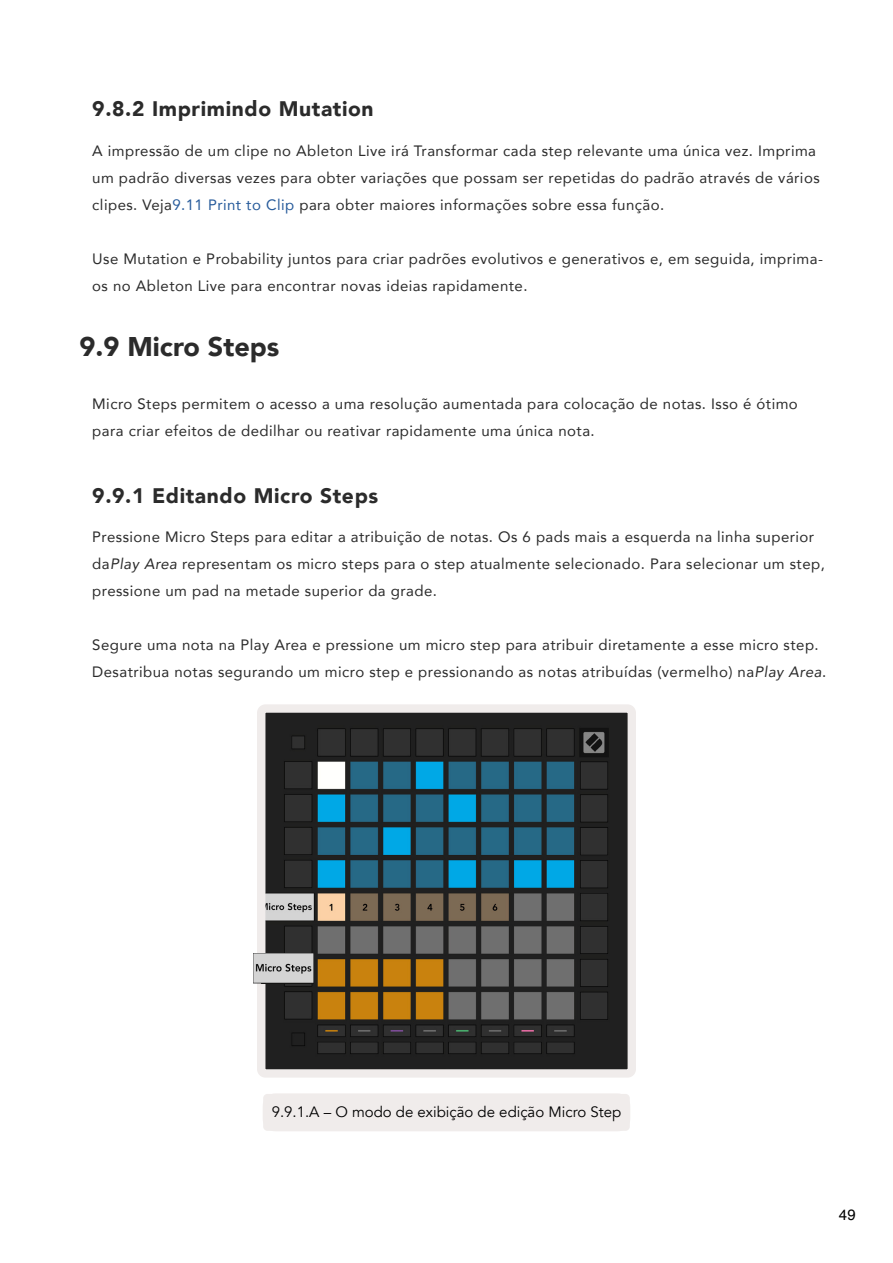
<style>
.page{position:relative;width:893px;height:1263px;background:#fff}
.page>*{position:absolute;margin:0;border:0;box-sizing:border-box;transform-origin:0 0}
.t1{font:900 27px "Avenir";color:#2b2b2b}
.t2{font:900 21px "Avenir";letter-spacing:.03em;color:#2b2b2b}
.t3{font:15px/27px "Avenir";letter-spacing:.03em;color:#2b2b2b}
.t4{font:15px "Avenir";color:#000}
.t5{font:15px "Helvetica";color:#000}
.s1{color:#275b9b}
.s2{font-style:italic}
</style>
<div class="page">
<div style="left:263px;top:1093px;width:367px;height:38px;border:18px solid #f0eceb;border-radius:4px"></div>
<img style="left:266px;top:713px;width:361px;height:355px">
<div style="left:257px;top:704px;width:379px;height:373px;border:8px solid #f0eceb;border-radius:4px"></div>
<img style="left:253px;top:953px;width:61px;height:30px">
<h2 class="t2" style="left:92px;top:91px;width:283px">9.8.2 Imprimindo Mutation</h2>
<p class="t3" style="left:92px;top:137px;width:729px">A impressão de um clipe no Ableton Live irá Transformar cada step relevante uma única vez. Imprima um padrão diversas vezes para obter variações que possam ser repetidas do padrão através de vários clipes. Veja<span class="s1">9.11 Print to Clip</span> para obter maiores informações sobre essa função.</p>
<p class="t3" style="left:92px;top:245px;width:732px">Use Mutation e Probability juntos para criar padrões evolutivos e generativos e, em seguida, imprima&shy;os no Ableton Live para encontrar novas ideias rapidamente.</p>
<h1 class="t1" style="left:80px;top:324px;width:201px">9.9 Micro Steps</h1>
<p class="t3" style="left:92px;top:390px;width:707px">Micro Steps permitem o acesso a uma resolução aumentada para colocação de notas. Isso é ótimo para criar efeitos de dedilhar ou reativar rapidamente uma única nota.</p>
<h2 class="t2" style="left:92px;top:477px;width:287px">9.9.1 Editando Micro Steps</h2>
<p class="t3" style="left:92px;top:523px;width:734px">Pressione Micro Steps para editar a atribuição de notas. Os 6 pads mais a esquerda na linha superior da<span class="s2">Play Area</span> representam os micro steps para o step atualmente selecionado. Para selecionar um step, pressione um pad na metade superior da grade.</p>
<p class="t3" style="left:92px;top:631px;width:735px">Segure uma nota na Play Area e pressione um micro step para atribuir diretamente a esse micro step.<br>Desatribua notas segurando um micro step e pressionando as notas atribuídas (vermelho) na<span class="s2">Play Area</span>.</p>
<p class="t4" style="left:272px;top:1103px;width:351px">9.9.1.A – O modo de exibição de edição Micro Step</p>
<p class="t5" style="left:839px;top:1203px;width:18px">49</p>
</div>
